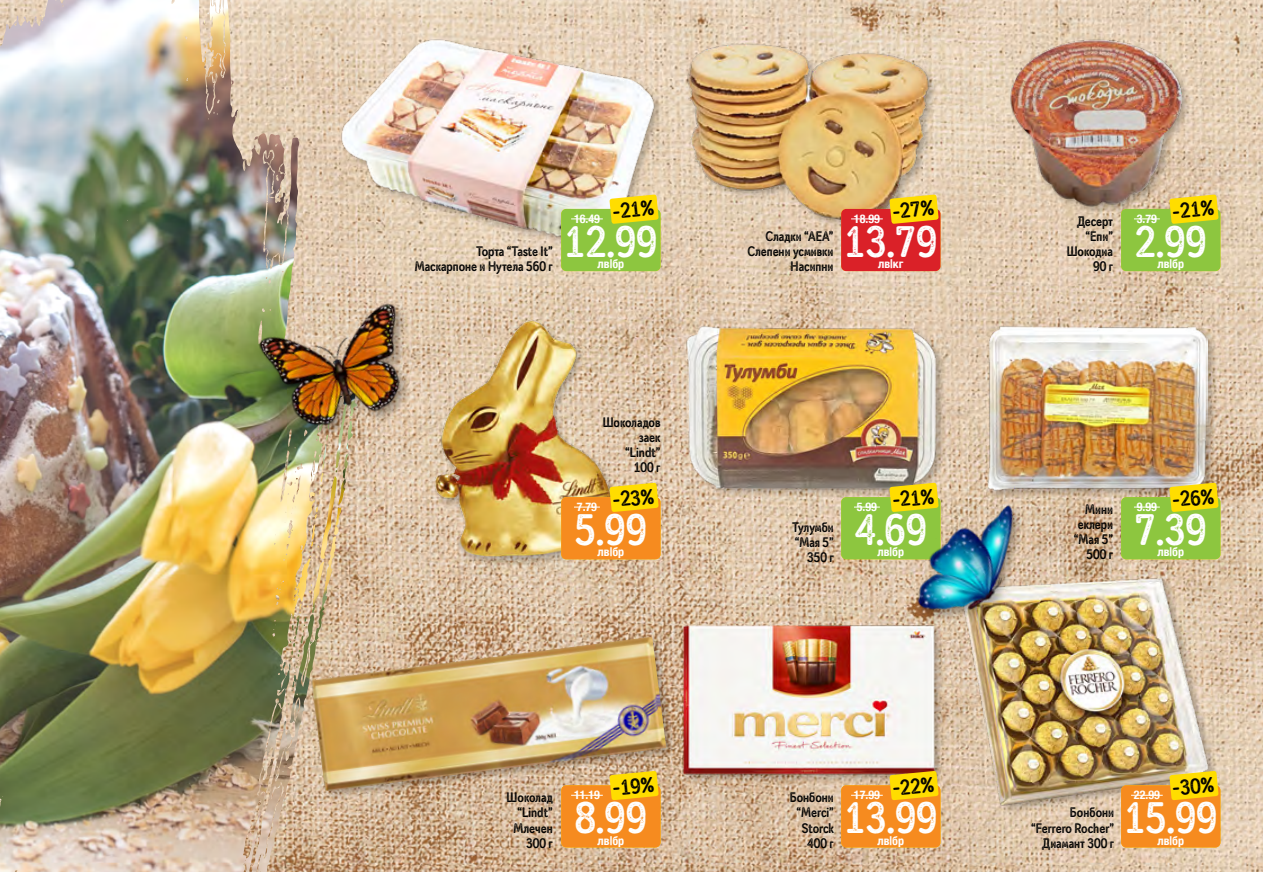
<style>
.page{position:relative;width:1263px;height:872px;background:#fff}
.page>*{position:absolute;margin:0;border:0;box-sizing:border-box;transform-origin:0 0}
.t1{font:700 condensed 43.2px "Mozzart Rough";color:#fff}
.t2{font:700 condensed 21px "Mozzart Rough";color:#000}
.t3{font:700 condensed 13.5px/15px "Mozzart Rough";color:#000;text-align:right}
.t4{font:700 condensed 12px "Helvetica Neue";color:#fff}
</style>
<div class="page">
<img style="left:0;top:0;width:1263px;height:872px">
<img style="left:210px;top:0;width:21px;height:48px">
<div style="left:340px;top:37px;width:323px;height:211px;background:#000;opacity:.25"></div>
<img style="left:338px;top:36px;width:320px;height:205px">
<svg style="left:561px;top:194px;width:99px;height:77px;background:#a9cc47"></svg>
<img style="left:675px;top:35px;width:273px;height:194px">
<svg style="left:841px;top:194px;width:99px;height:77px;background:#df502c"></svg>
<div style="left:1009px;top:39px;width:182px;height:177px;background:#000;opacity:.25"></div>
<img style="left:1008px;top:37px;width:176px;height:172px">
<svg style="left:1121px;top:194px;width:99px;height:77px;background:#a7c740"></svg>
<div style="left:686px;top:325px;width:260px;height:173px;background:#000;opacity:.25"></div>
<img style="left:682px;top:326px;width:258px;height:168px">
<svg style="left:841px;top:482px;width:31px;height:77px;background:#94bd4f"></svg>
<div style="left:433px;top:318px;width:200px;height:251px;background:#000;opacity:.25"></div>
<img style="left:430px;top:306px;width:201px;height:255px">
<svg style="left:561px;top:482px;width:99px;height:77px;background:#f19b24"></svg>
<div style="left:987px;top:324px;width:230px;height:176px;background:#000;opacity:.25"></div>
<img style="left:986px;top:324px;width:222px;height:168px">
<svg style="left:1121px;top:482px;width:99px;height:77px;background:#a5c741"></svg>
<div style="left:311px;top:635px;width:364px;height:165px;background:#000;opacity:.25"></div>
<img style="left:311px;top:636px;width:355px;height:155px">
<svg style="left:561px;top:770px;width:99px;height:77px;background:#f29d29"></svg>
<div style="left:681px;top:624px;width:264px;height:160px;background:#000;opacity:.25"></div>
<img style="left:680px;top:623px;width:258px;height:152px">
<svg style="left:841px;top:770px;width:99px;height:77px;background:#ee9624"></svg>
<img style="left:960px;top:565px;width:252px;height:253px">
<svg style="left:1121px;top:770px;width:99px;height:77px;background:#ef9b27"></svg>
<img style="left:245px;top:272px;width:187px;height:187px">
<img style="left:872px;top:463px;width:186px;height:187px">
<p class="t3" style="left:415px;top:244px;width:139px">Торта “Taste It”<br>Маскарпоне и Нутела 560 г</p>
<h2 class="t2" style="left:611px;top:199px;width:43px;rotate:-5deg">-21%</h2>
<p class="t4" style="left:574px;top:209px;width:27px">16.49</p>
<h1 class="t1" style="left:564px;top:216px;width:95px">12.99</h1>
<p class="t4" style="left:597px;top:254px;width:28px">лв|бр</p>
<p class="t3" style="left:603px;top:414px;width:59px">Шоколадов заек “Lindt”<br>100 г</p>
<h2 class="t2" style="left:611px;top:487px;width:43px;rotate:-5deg">-23%</h2>
<p class="t4" style="left:577px;top:497px;width:22px">7.79</p>
<h1 class="t1" style="left:575px;top:504px;width:74px">5.99</h1>
<p class="t4" style="left:597px;top:542px;width:28px">лв|бр</p>
<p class="t3" style="left:507px;top:790px;width:48px">Шоколад “Lindt”<br>Млечен<br>300 г</p>
<h2 class="t2" style="left:611px;top:775px;width:43px;rotate:-5deg">-19%</h2>
<p class="t4" style="left:574px;top:785px;width:27px">11.19</p>
<h1 class="t1" style="left:575px;top:792px;width:74px">8.99</h1>
<p class="t4" style="left:597px;top:830px;width:28px">лв|бр</p>
<p class="t3" style="left:747px;top:229px;width:88px">Сладки “AEA”<br>Слепени усмивки<br>Насипни</p>
<h2 class="t2" style="left:891px;top:199px;width:43px;rotate:-5deg">-27%</h2>
<p class="t4" style="left:854px;top:209px;width:27px">18.99</p>
<h1 class="t1" style="left:844px;top:216px;width:95px">13.79</h1>
<p class="t4" style="left:878px;top:254px;width:27px">лв|кг</p>
<p class="t3" style="left:792px;top:519px;width:43px">Тулумби “Мая 5”<br>350 г</p>
<h2 class="t2" style="left:891px;top:487px;width:43px;rotate:-5deg">-21%</h2>
<p class="t4" style="left:857px;top:497px;width:22px">5.99</p>
<h1 class="t1" style="left:855px;top:504px;width:74px">4.69</h1>
<p class="t4" style="left:877px;top:542px;width:28px">лв|бр</p>
<p class="t3" style="left:790px;top:790px;width:46px">Бонбони “Merci”<br>Storck<br>400 г</p>
<h2 class="t2" style="left:891px;top:775px;width:43px;rotate:-5deg">-22%</h2>
<p class="t4" style="left:854px;top:785px;width:27px">17.99</p>
<h1 class="t1" style="left:844px;top:792px;width:95px">13.99</h1>
<p class="t4" style="left:877px;top:830px;width:28px">лв|бр</p>
<p class="t3" style="left:1067px;top:214px;width:48px">Десерт “Епи”<br>Шокодиа<br>90 г</p>
<h2 class="t2" style="left:1171px;top:199px;width:43px;rotate:-5deg">-21%</h2>
<p class="t4" style="left:1137px;top:209px;width:22px">3.79</p>
<h1 class="t1" style="left:1135px;top:216px;width:74px">2.99</h1>
<p class="t4" style="left:1157px;top:254px;width:28px">лв|бр</p>
<p class="t3" style="left:1074px;top:502px;width:41px">Мини еклери “Мая 5”<br>500 г</p>
<h2 class="t2" style="left:1171px;top:487px;width:43px;rotate:-5deg">-26%</h2>
<p class="t4" style="left:1137px;top:497px;width:22px">9.99</p>
<h1 class="t1" style="left:1135px;top:504px;width:74px">7.39</h1>
<p class="t4" style="left:1157px;top:542px;width:28px">лв|бр</p>
<p class="t3" style="left:1031px;top:805px;width:85px">Бонбони “Ferrero Rocher”<br>Диамант 300 г</p>
<h2 class="t2" style="left:1171px;top:775px;width:43px;rotate:-5deg">-30%</h2>
<p class="t4" style="left:1134px;top:785px;width:27px">22.99</p>
<h1 class="t1" style="left:1124px;top:792px;width:95px">15.99</h1>
<p class="t4" style="left:1157px;top:830px;width:28px">лв|бр</p>
</div>
